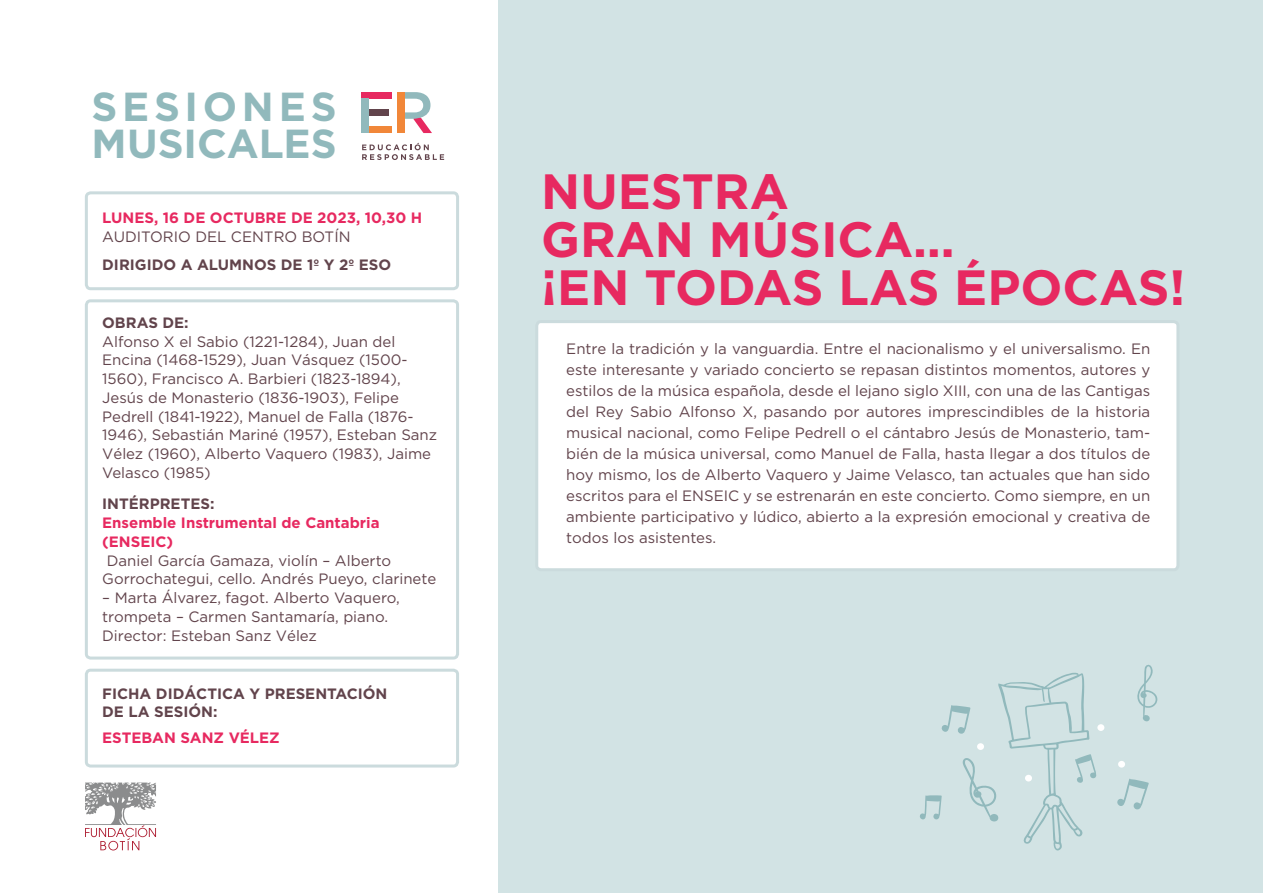
<style>
.page{position:relative;width:1263px;height:893px;background:#fff}
.page>*{position:absolute;margin:0;border:0;box-sizing:border-box;transform-origin:0 0}
.t1{font:700 49.5px/48px "Gotham";color:#e72960}
.t2{font:700 40.5px/37.5px "Gotham";letter-spacing:.01em;color:#91b9bc}
.t3{font:15px/18.8px "Gotham";color:#62444c}
.t4{font:700 15px/18.8px "Gotham";color:#e72960}
.t5{font:700 15px/18px "Gotham";color:#62444c}
</style>
<div class="page">
<div style="left:498px;top:0;width:765px;height:893px;background:#d2e3e4"></div>
<div style="left:537px;top:322px;width:641px;height:248px;background:#fff;border-radius:4px"></div>
<div style="left:535px;top:320px;width:644px;height:251px;border:3px solid #cbdbdd;border-radius:4px"></div>
<svg style="left:362px;top:143px;width:82px;height:17px"></svg>
<div style="left:367px;top:109px;width:22px;height:7px;background:#62444c"></div>
<div style="left:361px;top:92px;width:31px;height:7px;background:#e72960"></div>
<div style="left:362px;top:127px;width:30px;height:6px;background:#f18739"></div>
<div style="left:361px;top:99px;width:8px;height:34px;background:#91b9bc"></div>
<svg style="left:404px;top:92px;width:28px;height:41px"></svg>
<div style="left:397px;top:92px;width:7px;height:41px;background:#f18739"></div>
<svg style="left:85px;top:782px;width:71px;height:68px"></svg>
<div style="left:85px;top:191px;width:374px;height:99px;border:3px solid #cbdbdd;border-radius:4px"></div>
<div style="left:85px;top:299px;width:374px;height:360px;border:3px solid #cbdbdd;border-radius:4px"></div>
<div style="left:85px;top:669px;width:374px;height:98px;border:3px solid #cbdbdd;border-radius:4px"></div>
<div style="left:1097px;top:724px;width:7px;height:7px;background:#fff;border-radius:50%"></div>
<div style="left:1118px;top:761px;width:7px;height:7px;background:#fff;border-radius:50%"></div>
<svg style="left:1137px;top:664px;width:21px;height:58px"></svg>
<svg style="left:1117px;top:778px;width:32px;height:32px"></svg>
<svg style="left:920px;top:673px;width:178px;height:177px"></svg>
<h2 class="t2" style="left:91px;top:86px;width:247px">SESIONES<br>MUSICALES</h2>
<p class="t4" style="left:102px;top:208px;width:322px">LUNES, 16 DE OCTUBRE DE 2023, 10,30 H</p>
<p class="t3" style="left:102px;top:227px;width:250px">AUDITORIO DEL CENTRO BOTÍN</p>
<p class="t5" style="left:102px;top:255px;width:290px">DIRIGIDO A ALUMNOS DE 1º Y 2º ESO</p>
<p class="t5" style="left:102px;top:313px;width:88px">OBRAS DE:</p>
<p class="t3" style="left:102px;top:332px;width:336px">Alfonso X el Sabio (1221-1284), Juan del Encina (1468-1529), Juan Vásquez (1500- 1560), Francisco A. Barbieri (1823-1894), Jesús de Monasterio (1836-1903), Felipe Pedrell (1841-1922), Manuel de Falla (1876- 1946), Sebastián Mariné (1957), Esteban Sanz Vélez (1960), Alberto Vaquero (1983), Jaime Velasco (1985)</p>
<p class="t5" style="left:102px;top:495px;width:114px">INTÉRPRETES:</p>
<p class="t4" style="left:102px;top:513px;width:279px">Ensemble Instrumental de Cantabria (ENSEIC)</p>
<p class="t3" style="left:102px;top:551px;width:335px;text-indent:4px">Daniel García Gamaza, violín – Alberto<br>Gorrochategui, cello. Andrés Pueyo, clarinete</p>
<p class="t3" style="left:102px;top:588px;width:299px">– Marta Álvarez, fagot. Alberto Vaquero, trompeta – Carmen Santamaría, piano.<br>Director: Esteban Sanz Vélez</p>
<p class="t5" style="left:102px;top:684px;width:287px">FICHA DIDÁCTICA Y PRESENTACIÓN<br>DE LA SESIÓN:</p>
<p class="t4" style="left:102px;top:728px;width:179px">ESTEBAN SANZ VÉLEZ</p>
<h1 class="t1" style="left:541px;top:166px;width:646px">NUESTRA<br>GRAN MÚSICA…<br>¡EN TODAS LAS ÉPOCAS!</h1>
<p class="t3" style="left:566px;top:338px;width:585px;line-height:21px;text-align:justify">Entre la tradición y la vanguardia. Entre el nacionalismo y el universalismo. En este interesante y variado concierto se repasan distintos momentos, autores y estilos de la música española, desde el lejano siglo XIII, con una de las Cantigas del Rey Sabio Alfonso X, pasando por autores imprescindibles de la historia musical nacional, como Felipe Pedrell o el cántabro Jesús de Monasterio, tam&shy;bién de la música universal, como Manuel de Falla, hasta llegar a dos títulos de hoy mismo, los de Alberto Vaquero y Jaime Velasco, tan actuales que han sido escritos para el ENSEIC y se estrenarán en este concierto. Como siempre, en un ambiente participativo y lúdico, abierto a la expresión emocional y creativa de todos los asistentes.</p>
</div>
